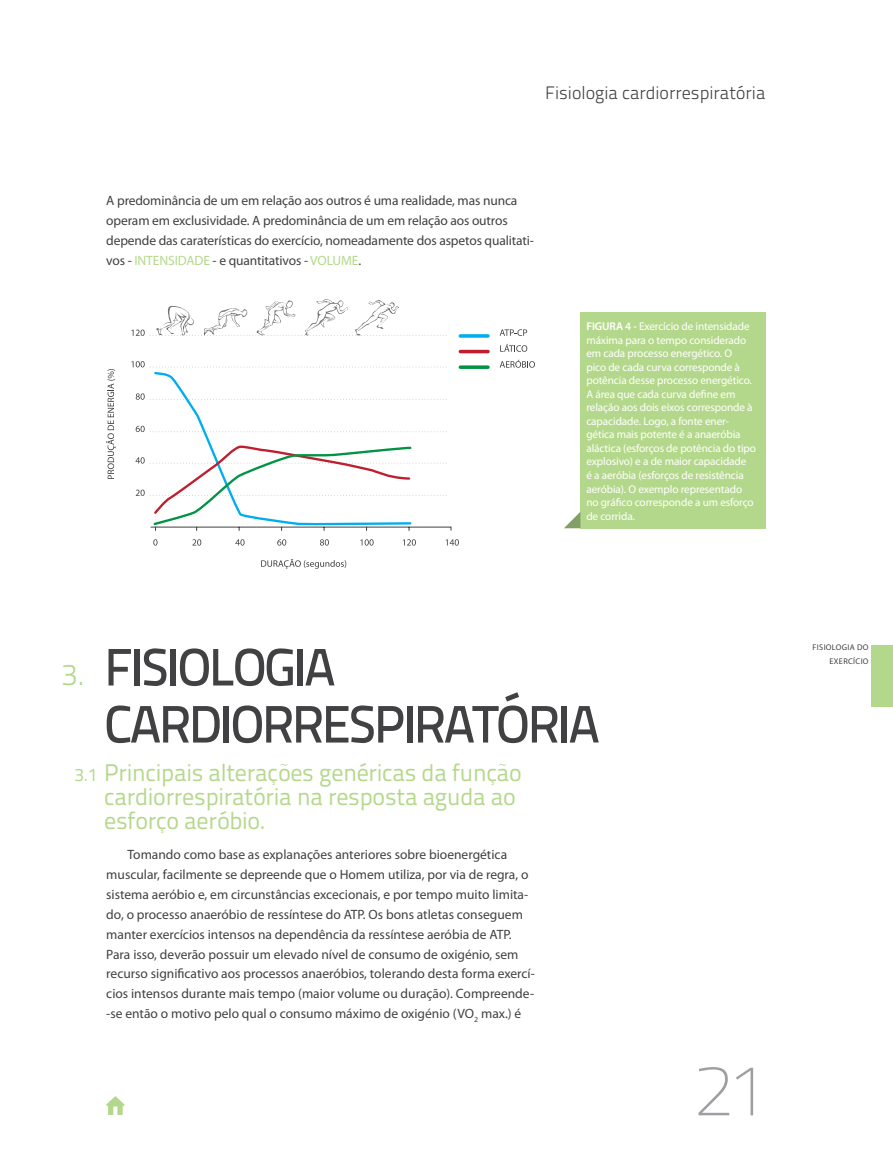
<style>
.page{position:relative;width:893px;height:1149px;background:#fff}
.page>*{position:absolute;margin:0;border:0;box-sizing:border-box;transform-origin:0 0}
.t1{font:700 72px "Titillium Text 14 L";color:#9d9fa2}
.t2{font:52.5px/57px "Titillium Text 14 L 600 wt";letter-spacing:-.05em;color:#414042}
.t3{font:24px/24px "Titillium Text 14 L 400 wt";letter-spacing:-.01em;color:#b4d88b}
.t4{font:18px "Titillium Text 14 L 250 wt";color:#414042}
.t5{font:13.5px/19.8px "Myriad Pro";color:#414042}
.t6{font:11.25px/13.5px "Myriad Pro";letter-spacing:-.01em;color:#fff}
.t7{font:8.25px/13.5px "Myriad Pro";letter-spacing:.04em;color:#414042;text-align:right}
.s1{color:#b4d88b}
.s2{font-weight:600}
.s3{font-family:"Titillium Text 14 L 250 wt";font-size:30px;color:#b4d88b}
.s4{font-size:18px}
</style>
<div class="page">
<svg style="left:106px;top:1096px;width:19px;height:18px"></svg>
<div style="left:872px;top:644px;width:21px;height:62px;background:#b4d88b"></div>
<div style="left:580px;top:311px;width:185px;height:217px;background:#b4d88b"></div>
<svg style="left:564px;top:512px;width:16px;height:16px"></svg>
<svg style="left:500px;top:329px;width:27px;height:7px"></svg>
<svg style="left:106px;top:369px;width:10px;height:109px"></svg>
<svg style="left:261px;top:559px;width:85px;height:9px"></svg>
<svg style="left:500px;top:344px;width:27px;height:8px"></svg>
<svg style="left:500px;top:359px;width:35px;height:8px"></svg>
<svg style="left:153px;top:539px;width:4px;height:6px"></svg>
<svg style="left:192px;top:539px;width:9px;height:6px"></svg>
<svg style="left:235px;top:539px;width:10px;height:6px"></svg>
<svg style="left:320px;top:539px;width:9px;height:6px"></svg>
<svg style="left:277px;top:539px;width:9px;height:6px"></svg>
<svg style="left:360px;top:539px;width:14px;height:6px"></svg>
<svg style="left:403px;top:539px;width:13px;height:6px"></svg>
<svg style="left:446px;top:539px;width:13px;height:6px"></svg>
<hr style="left:460px;top:334px;width:28px;height:3px;background:#00aeef">
<hr style="left:460px;top:350px;width:28px;height:3px;background:#be1e2d">
<svg style="left:460px;top:365px;width:28px;height:4px"></svg>
<svg style="left:131px;top:299px;width:316px;height:37px"></svg>
<svg style="left:131px;top:361px;width:321px;height:170px"></svg>
<h3 class="t4" style="left:545px;top:82px;width:222px">Fisiologia cardiorrespiratória</h3>
<p class="t5" style="left:106px;top:191px;width:429px">A predominância de um em relação aos outros é uma realidade, mas nunca operam em exclusividade. A predominância de um em relação aos outros depende das caraterísticas do exercício, nomeadamente dos aspetos qualitati&shy;vos - <span class="s1">INTENSIDADE</span> - e quantitativos - <span class="s1">VOLUME</span>.</p>
<p class="t6" style="left:586px;top:319px;width:171px"><span class="s2">FIGURA 4 -</span> Exercício de intensidade máxima para o tempo considerado em cada processo energético. O<br>pico de cada curva corresponde à potência desse processo energético.<br>A área que cada curva define em relação aos dois eixos corresponde à capacidade. Logo, a fonte ener&shy;gética mais potente é a anaeróbia aláctica (esforços de potência do tipo explosivo) e a de maior capacidade<br>é a aeróbia (esforços de resistência aeróbia). O exemplo representado no gráfico corresponde a um esforço de corrida.</p>
<h2 class="t2" style="left:104px;top:638px;width:497px;text-indent:-43px"><span class="s3">3.</span> FISIOLOGIA<br>CARDIORRESPIRATÓRIA</h2>
<h3 class="t3" style="left:104px;top:760px;width:419px;text-indent:-30px"><span class="s4">3.1</span> Principais alterações genéricas da função cardiorrespiratória na resposta aguda ao esforço aeróbio.</h3>
<p class="t5" style="left:106px;top:844px;width:430px;text-indent:21px">Tomando como base as explanações anteriores sobre bioenergética muscular, facilmente se depreende que o Homem utiliza, por via de regra, o sistema aeróbio e, em circunstâncias excecionais, e por tempo muito limita&shy;do, o processo anaeróbio de ressíntese do ATP. Os bons atletas conseguem manter exercícios intensos na dependência da ressíntese aeróbia de ATP.<br>Para isso, deverão possuir um elevado nível de consumo de oxigénio, sem recurso significativo aos processos anaeróbios, tolerando desta forma exercí&shy;cios intensos durante mais tempo (maior volume ou duração). Compreende--se então o motivo pelo qual o consumo máximo de oxigénio (VO<sub>2</sub> max.) é</p>
<p class="t7" style="left:813px;top:640px;width:58px">FISIOLOGIA DO<br>EXERCÍCIO</p>
<h1 class="t1" style="left:695px;top:1047px;width:74px">21</h1>
</div>
